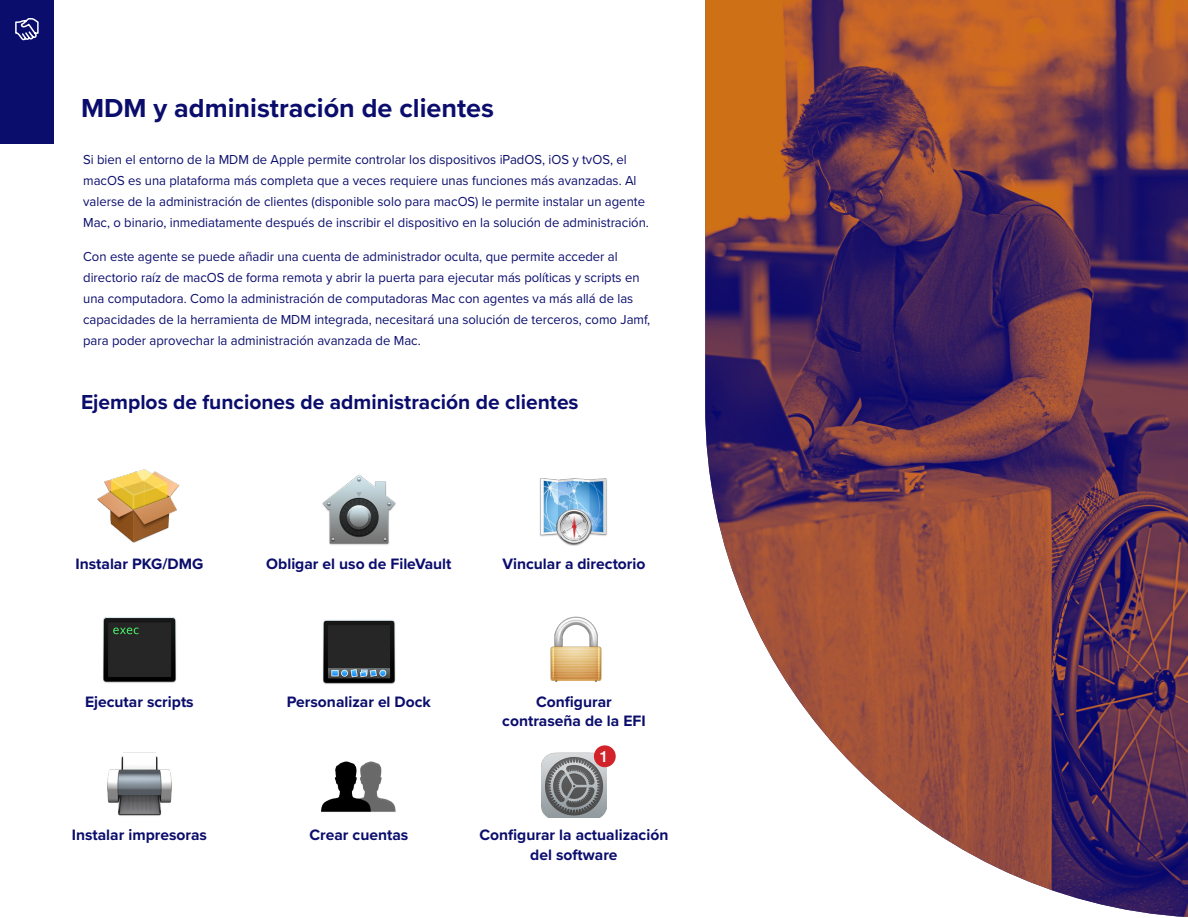
<style>
.page{position:relative;width:1188px;height:918px;background:#fff}
.page>*{position:absolute;margin:0;border:0;box-sizing:border-box;transform-origin:0 0}
.t1{font:700 27px "Proxima Nova";color:#0b0d6d}
.t2{font:700 21px "Proxima Nova";color:#0b0d6d}
.t3{font:700 15.6px/19.5px "Proxima Nova";color:#0b0d6d;text-align:center}
.t4{font:500 15.6px "Helvetica Neue";color:#fff}
.t5{font:13.5px/21px "Proxima Nova";color:#0b0d6d}
</style>
<div class="page">
<img style="left:705px;top:0;width:483px;height:917px">
<div style="left:0;top:0;width:54px;height:144px;background:#0b0d6d"></div>
<svg style="left:15px;top:18px;width:24px;height:23px"></svg>
<img style="left:97px;top:469px;width:83px;height:74px">
<img style="left:103px;top:617px;width:73px;height:66px">
<img style="left:107px;top:752px;width:65px;height:64px">
<img style="left:322px;top:474px;width:74px;height:71px">
<img style="left:323px;top:620px;width:73px;height:64px">
<img style="left:321px;top:761px;width:75px;height:51px">
<img style="left:540px;top:478px;width:67px;height:68px">
<img style="left:550px;top:616px;width:52px;height:66px">
<img style="left:541px;top:752px;width:66px;height:65px">
<div style="left:594px;top:745px;width:22px;height:22px;background:#d2232a;border-radius:50%"></div>
<h1 class="t1" style="left:81px;top:88px;width:415px">MDM y administración de clientes</h1>
<p class="t5" style="left:83px;top:148px;width:567px">Si bien el entorno de la MDM de Apple permite controlar los dispositivos iPadOS, iOS y tvOS, el macOS es una plataforma más completa que a veces requiere unas funciones más avanzadas. Al valerse de la administración de clientes (disponible solo para macOS) le permite instalar un agente Mac, o binario, inmediatamente después de inscribir el dispositivo en la solución de administración.</p>
<p class="t5" style="left:83px;top:246px;width:569px">Con este agente se puede añadir una cuenta de administrador oculta, que permite acceder al directorio raíz de macOS de forma remota y abrir la puerta para ejecutar más políticas y scripts en una computadora. Como la administración de computadoras Mac con agentes va más allá de las capacidades de la herramienta de MDM integrada, necesitará una solución de terceros, como Jamf, para poder aprovechar la administración avanzada de Mac.</p>
<h2 class="t2" style="left:81px;top:386px;width:499px">Ejemplos de funciones de administración de clientes</h2>
<p class="t3" style="left:75px;top:554px;width:129px">Instalar PKG/DMG</p>
<p class="t3" style="left:266px;top:554px;width:187px">Obligar el uso de FileVault</p>
<p class="t3" style="left:502px;top:554px;width:145px">Vincular a directorio</p>
<p class="t3" style="left:85px;top:692px;width:110px">Ejecutar scripts</p>
<p class="t3" style="left:287px;top:692px;width:146px">Personalizar el Dock</p>
<p class="t3" style="left:502px;top:692px;width:145px">Configurar contraseña de la EFI</p>
<p class="t4" style="left:600px;top:744px;width:10px">1</p>
<p class="t3" style="left:72px;top:825px;width:137px">Instalar impresoras</p>
<p class="t3" style="left:309px;top:825px;width:100px">Crear cuentas</p>
<p class="t3" style="left:479px;top:825px;width:190px">Configurar la actualización del software</p>
</div>
